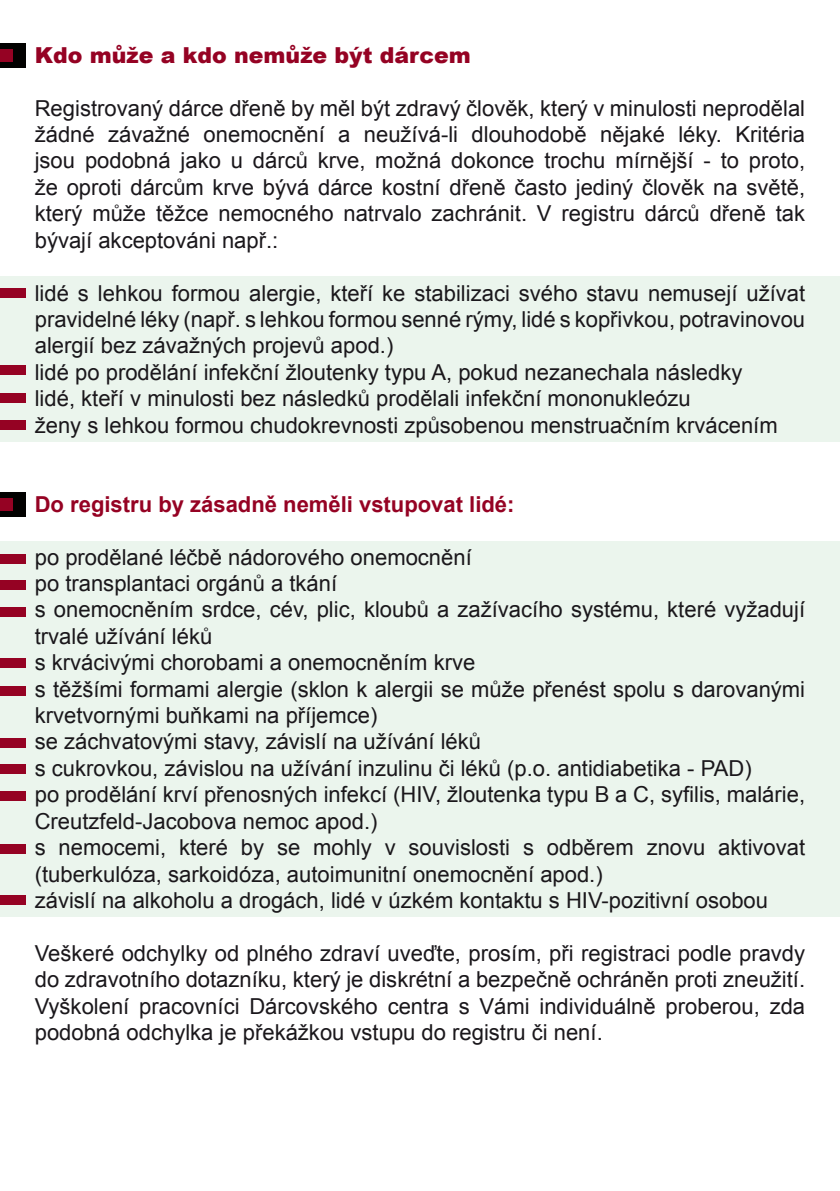
<style>
.page{position:relative;width:840px;height:1191px;background:#fff}
.page>*{position:absolute;margin:0;border:0;box-sizing:border-box;transform-origin:0 0}
.t1{font:22px/26.4px "Arial";color:#1a171b;text-align:justify}
.t2{font:700 22px "Arial";color:#950223}
.t3{font:900 22px "Arial";color:#950223}
</style>
<div class="page">
<div style="left:0;top:541px;width:839px;height:376px;background:#ebf5ed"></div>
<div style="left:0;top:658px;width:26px;height:10px;background:#950223"></div>
<div style="left:0;top:554px;width:26px;height:9px;background:#950223"></div>
<div style="left:0;top:580px;width:26px;height:10px;background:#950223"></div>
<div style="left:0;top:686px;width:26px;height:9px;background:#950223"></div>
<div style="left:0;top:276px;width:839px;height:165px;background:#ebf5ed"></div>
<div style="left:0;top:393px;width:26px;height:9px;background:#950223"></div>
<div style="left:0;top:288px;width:26px;height:10px;background:#950223"></div>
<div style="left:0;top:365px;width:26px;height:10px;background:#950223"></div>
<div style="left:0;top:420px;width:26px;height:10px;background:#950223"></div>
<div style="left:0;top:738px;width:26px;height:9px;background:#950223"></div>
<div style="left:0;top:764px;width:26px;height:10px;background:#950223"></div>
<div style="left:0;top:791px;width:26px;height:9px;background:#950223"></div>
<div style="left:0;top:844px;width:26px;height:10px;background:#950223"></div>
<div style="left:0;top:895px;width:26px;height:9px;background:#950223"></div>
<div style="left:0;top:43px;width:26px;height:24px;background:#020100"></div>
<div style="left:0;top:49px;width:12px;height:13px;background:#950223"></div>
<div style="left:0;top:493px;width:26px;height:24px;background:#020100"></div>
<div style="left:0;top:498px;width:12px;height:13px;background:#950223"></div>
<div style="left:0;top:607px;width:26px;height:9px;background:#950223"></div>
<p class="t3" style="left:35px;top:39px;width:437px">Kdo může a kdo nemůže být dárcem</p>
<p class="t1" style="left:35px;top:95px;width:771px">Registrovaný dárce dřeně by měl být zdravý člověk, který v minulosti neprodělal žádné závažné onemocnění a neužívá-li dlouhodobě nějaké léky. Kritéria jsou podobná jako u dárců krve, možná dokonce trochu mírnější - to proto, že oproti dárcům krve bývá dárce kostní dřeně často jediný člověk na světě, který může těžce nemocného natrvalo zachránit. V registru dárců dřeně tak bývají akceptováni např.:</p>
<p class="t1" style="left:35px;top:280px;width:771px;text-align:left">lidé s lehkou formou alergie, kteří ke stabilizaci svého stavu nemusejí užívat pravidelné léky (např. s lehkou formou senné rýmy, lidé s kopřivkou, potravinovou alergií bez závažných projevů apod.)<br>lidé po prodělání infekční žloutenky typu A, pokud nezanechala následky<br>lidé, kteří v minulosti bez následků prodělali infekční mononukleózu<br>ženy s lehkou formou chudokrevnosti způsobenou menstruačním krvácením</p>
<p class="t2" style="left:35px;top:489px;width:481px">Do registru by zásadně neměli vstupovat lidé:</p>
<p class="t1" style="left:35px;top:544px;width:771px;text-align:left">po prodělané léčbě nádorového onemocnění<br>po transplantaci orgánů a tkání<br>s onemocněním srdce, cév, plic, kloubů a zažívacího systému, které vyžadují trvalé užívání léků<br>s krvácivými chorobami a onemocněním krve<br>s těžšími formami alergie (sklon k alergii se může přenést spolu s darovanými krvetvornými buňkami na příjemce)<br>se záchvatovými stavy, závislí na užívání léků<br>s cukrovkou, závislou na užívání inzulinu či léků (p.o. antidiabetika - PAD)<br>po prodělání krví přenosných infekcí (HIV, žloutenka typu B a C, syfilis, malárie, Creutzfeld-Jacobova nemoc apod.)<br>s nemocemi, které by se mohly v souvislosti s odběrem znovu aktivovat (tuberkulóza, sarkoidóza, autoimunitní onemocnění apod.)<br>závislí na alkoholu a drogách, lidé v úzkém kontaktu s HIV-pozitivní osobou</p>
<p class="t1" style="left:35px;top:940px;width:771px">Veškeré odchylky od plného zdraví uveďte, prosím, při registraci podle pravdy do zdravotního dotazníku, který je diskrétní a bezpečně ochráněn proti zneužití.<br>Vyškolení pracovníci Dárcovského centra s Vámi individuálně proberou, zda podobná odchylka je překážkou vstupu do registru či není.</p>
</div>
